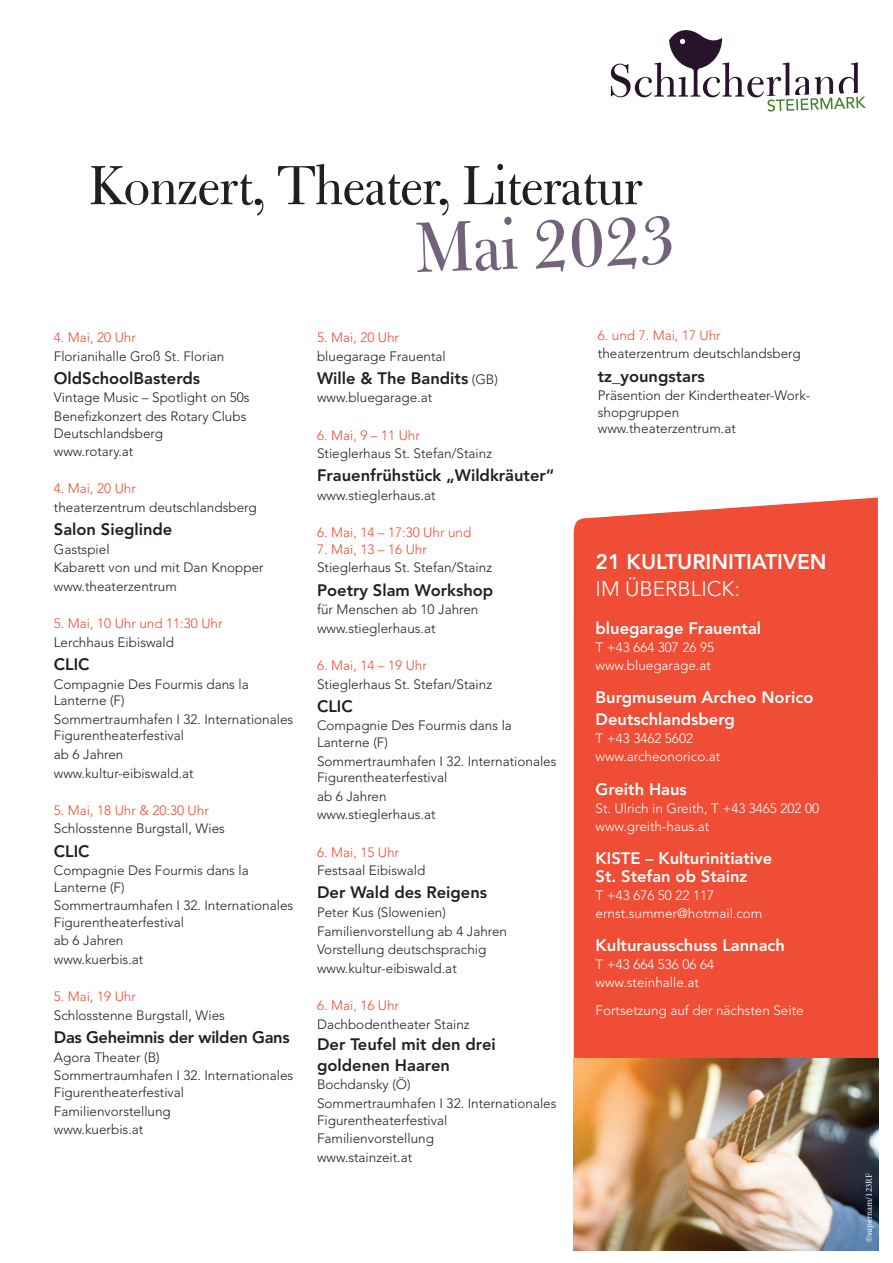
<style>
.page{position:relative;width:893px;height:1263px;background:#fff}
.page>*{position:absolute;margin:0;border:0;box-sizing:border-box;transform-origin:0 0}
.t1{font:79.05px "Bulmer MT Regular Display";color:#72637a}
.t2{font:61.2px "Bulmer MT Regular Display";color:#231f20}
.t3{font:800 21px "Avenir LT Std";color:#fff}
.t4{font:300 21px "Avenir LT Std";color:#fff}
.t5{font:800 16.5px/21px "Avenir LT Std";color:#231f20}
.t6{font:800 16.5px/22.5px "Avenir LT Std";color:#fff}
.t7{font:800 16.5px "Avenir LT Std";letter-spacing:-.02em;color:#231f20}
.t8{font:300 13.5px/18.6px "Avenir LT Std";color:#231f20}
.t9{font:300 13.5px/18px "Avenir LT Std";color:#fff}
.t10{font:300 13.5px "Avenir LT Std";color:#ef4d35}
.t11{font:9px "Minion Pro";color:#fff}
.s1{font-weight:300;font-size:13.5px}
</style>
<div class="page">
<div style="left:573px;top:497px;width:305px;height:752px;background:#ef4d35"></div>
<img style="left:574px;top:1059px;width:304px;height:191px">
<svg style="left:611px;top:30px;width:255px;height:82px"></svg>
<h2 class="t2" style="left:89px;top:148px;width:555px">Konzert, Theater, Literatur</h2>
<h1 class="t1" style="left:414px;top:200px;width:263px;rotate:-2deg">Mai 2023</h1>
<p class="t10" style="left:54px;top:329px;width:84px">4. Mai, 20 Uhr</p>
<p class="t8" style="left:54px;top:347px;width:172px">Florianihalle Groß St. Florian</p>
<p class="t5" style="left:54px;top:368px;width:148px">OldSchoolBasterds</p>
<p class="t8" style="left:54px;top:388px;width:197px">Vintage Music – Spotlight on 50s<br>Benefizkonzert des Rotary Clubs</p>
<p class="t8" style="left:54px;top:424px;width:111px">Deutschlandsberg www.rotary.at</p>
<p class="t10" style="left:54px;top:481px;width:84px">4. Mai, 20 Uhr</p>
<p class="t8" style="left:54px;top:498px;width:204px">theaterzentrum deutschlandsberg</p>
<p class="t5" style="left:54px;top:519px;width:120px">Salon Sieglinde</p>
<p class="t8" style="left:54px;top:540px;width:211px">Gastspiel<br>Kabarett von und mit Dan Knopper www.theaterzentrum</p>
<p class="t10" style="left:54px;top:616px;width:170px">5. Mai, 10 Uhr und 11:30 Uhr</p>
<p class="t8" style="left:54px;top:633px;width:122px">Lerchhaus Eibiswald</p>
<p class="t5" style="left:54px;top:654px;width:37px">CLIC</p>
<p class="t8" style="left:54px;top:676px;width:196px;line-height:16.5px">Compagnie Des Fourmis dans la<br>Lanterne (F)</p>
<p class="t8" style="left:54px;top:711px;width:241px;line-height:16.5px">Sommertraumhafen I 32. Internationales<br>Figurentheaterfestival</p>
<p class="t8" style="left:54px;top:745px;width:141px">ab 6 Jahren www.kultur-eibiswald.at</p>
<p class="t10" style="left:54px;top:802px;width:156px">5. Mai, 18 Uhr &amp; 20:30 Uhr</p>
<p class="t8" style="left:54px;top:819px;width:173px">Schlosstenne Burgstall, Wies</p>
<p class="t5" style="left:54px;top:840px;width:37px">CLIC</p>
<p class="t8" style="left:54px;top:862px;width:196px;line-height:16.5px">Compagnie Des Fourmis dans la<br>Lanterne (F)</p>
<p class="t8" style="left:54px;top:897px;width:241px;line-height:16.5px">Sommertraumhafen I 32. Internationales<br>Figurentheaterfestival</p>
<p class="t8" style="left:54px;top:931px;width:91px">ab 6 Jahren www.kuerbis.at</p>
<p class="t10" style="left:54px;top:989px;width:84px">5. Mai, 19 Uhr</p>
<p class="t8" style="left:54px;top:1006px;width:173px">Schlosstenne Burgstall, Wies</p>
<p class="t7" style="left:54px;top:1027px;width:237px">Das Geheimnis der wilden Gans</p>
<p class="t8" style="left:54px;top:1048px;width:241px">Agora Theater (B)<br>Sommertraumhafen I 32. Internationales</p>
<p class="t8" style="left:54px;top:1083px;width:132px">Figurentheaterfestival<br>Familienvorstellung www.kuerbis.at</p>
<p class="t10" style="left:317px;top:329px;width:84px">5. Mai, 20 Uhr</p>
<p class="t8" style="left:317px;top:347px;width:130px">bluegarage Frauental</p>
<p class="t5" style="left:317px;top:368px;width:182px">Wille &amp; The Bandits <span class="s1">(GB)</span></p>
<p class="t8" style="left:317px;top:388px;width:117px">www.bluegarage.at</p>
<p class="t10" style="left:317px;top:427px;width:104px">6. Mai, 9 – 11 Uhr</p>
<p class="t8" style="left:317px;top:444px;width:177px">Stieglerhaus St. Stefan/Stainz</p>
<p class="t5" style="left:317px;top:465px;width:239px">Frauenfrühstück „Wildkräuter“</p>
<p class="t8" style="left:317px;top:486px;width:120px">www.stieglerhaus.at</p>
<p class="t10" style="left:317px;top:525px;width:156px">6. Mai, 14 – 17:30 Uhr und</p>
<p class="t10" style="left:317px;top:541px;width:111px">7. Mai, 13 – 16 Uhr</p>
<p class="t8" style="left:317px;top:558px;width:177px">Stieglerhaus St. Stefan/Stainz</p>
<p class="t5" style="left:317px;top:579px;width:178px">Poetry Slam Workshop</p>
<p class="t8" style="left:317px;top:600px;width:163px">für Menschen ab 10 Jahren www.stieglerhaus.at</p>
<p class="t10" style="left:317px;top:657px;width:111px">6. Mai, 14 – 19 Uhr</p>
<p class="t8" style="left:317px;top:675px;width:177px">Stieglerhaus St. Stefan/Stainz</p>
<p class="t5" style="left:317px;top:696px;width:37px">CLIC</p>
<p class="t8" style="left:317px;top:717px;width:196px;line-height:16.5px">Compagnie Des Fourmis dans la<br>Lanterne (F)</p>
<p class="t8" style="left:317px;top:753px;width:241px;line-height:16.5px">Sommertraumhafen I 32. Internationales<br>Figurentheaterfestival</p>
<p class="t8" style="left:317px;top:787px;width:120px">ab 6 Jahren www.stieglerhaus.at</p>
<p class="t10" style="left:317px;top:844px;width:84px">6. Mai, 15 Uhr</p>
<p class="t8" style="left:317px;top:861px;width:110px">Festsaal Eibiswald</p>
<p class="t5" style="left:317px;top:882px;width:172px">Der Wald des Reigens</p>
<p class="t8" style="left:317px;top:903px;width:192px">Peter Kus (Slowenien)<br>Familienvorstellung ab 4 Jahren<br>Vorstellung deutschsprachig www.kultur-eibiswald.at</p>
<p class="t10" style="left:317px;top:997px;width:84px">6. Mai, 16 Uhr</p>
<p class="t8" style="left:317px;top:1015px;width:154px">Dachbodentheater Stainz</p>
<p class="t5" style="left:317px;top:1033px;width:180px">Der Teufel mit den drei goldenen Haaren</p>
<p class="t8" style="left:317px;top:1075px;width:241px">Bochdansky (Ö)<br>Sommertraumhafen I 32. Internationales</p>
<p class="t8" style="left:317px;top:1110px;width:132px">Figurentheaterfestival<br>Familienvorstellung www.stainzeit.at</p>
<p class="t10" style="left:598px;top:327px;width:124px">6. und 7. Mai, 17 Uhr</p>
<p class="t8" style="left:598px;top:344px;width:204px">theaterzentrum deutschlandsberg</p>
<p class="t5" style="left:598px;top:365px;width:108px">tz_youngstars</p>
<p class="t8" style="left:598px;top:387px;width:214px;line-height:16.5px">Präsention der Kindertheater-Work&shy;shopgruppen www.theaterzentrum.at</p>
<h3 class="t3" style="left:596px;top:550px;width:232px">21 KULTURINITIATIVEN</h3>
<h3 class="t4" style="left:596px;top:577px;width:146px">IM ÜBERBLICK:</h3>
<p class="t6" style="left:596px;top:617px;width:167px">bluegarage Frauental</p>
<p class="t9" style="left:596px;top:638px;width:120px">T +43 664 307 26 95 www.bluegarage.at</p>
<p class="t6" style="left:596px;top:686px;width:219px">Burgmuseum Archeo Norico<br>Deutschlandsberg</p>
<p class="t9" style="left:596px;top:730px;width:126px">T +43 3462 5602 www.archeonorico.at</p>
<p class="t6" style="left:596px;top:778px;width:93px">Greith Haus</p>
<p class="t9" style="left:596px;top:799px;width:225px">St. Ulrich in Greith, T +43 3465 202 00 www.greith-haus.at</p>
<p class="t6" style="left:596px;top:849px;width:178px;line-height:18px">KISTE – Kulturinitiative<br>St. Stefan ob Stainz</p>
<p class="t9" style="left:596px;top:886px;width:168px">T +43 676 50 22 117 ernst.summer@hotmail.com</p>
<p class="t6" style="left:596px;top:934px;width:191px">Kulturausschuss Lannach</p>
<p class="t9" style="left:596px;top:955px;width:120px">T +43 664 536 06 64 www.steinhalle.at</p>
<p class="t9" style="left:596px;top:1002px;width:210px">Fortsetzung auf der nächsten Seite</p>
<p class="t11" style="left:863px;top:1242px;width:70px;rotate:-90deg">©supernam/123RF</p>
</div>
